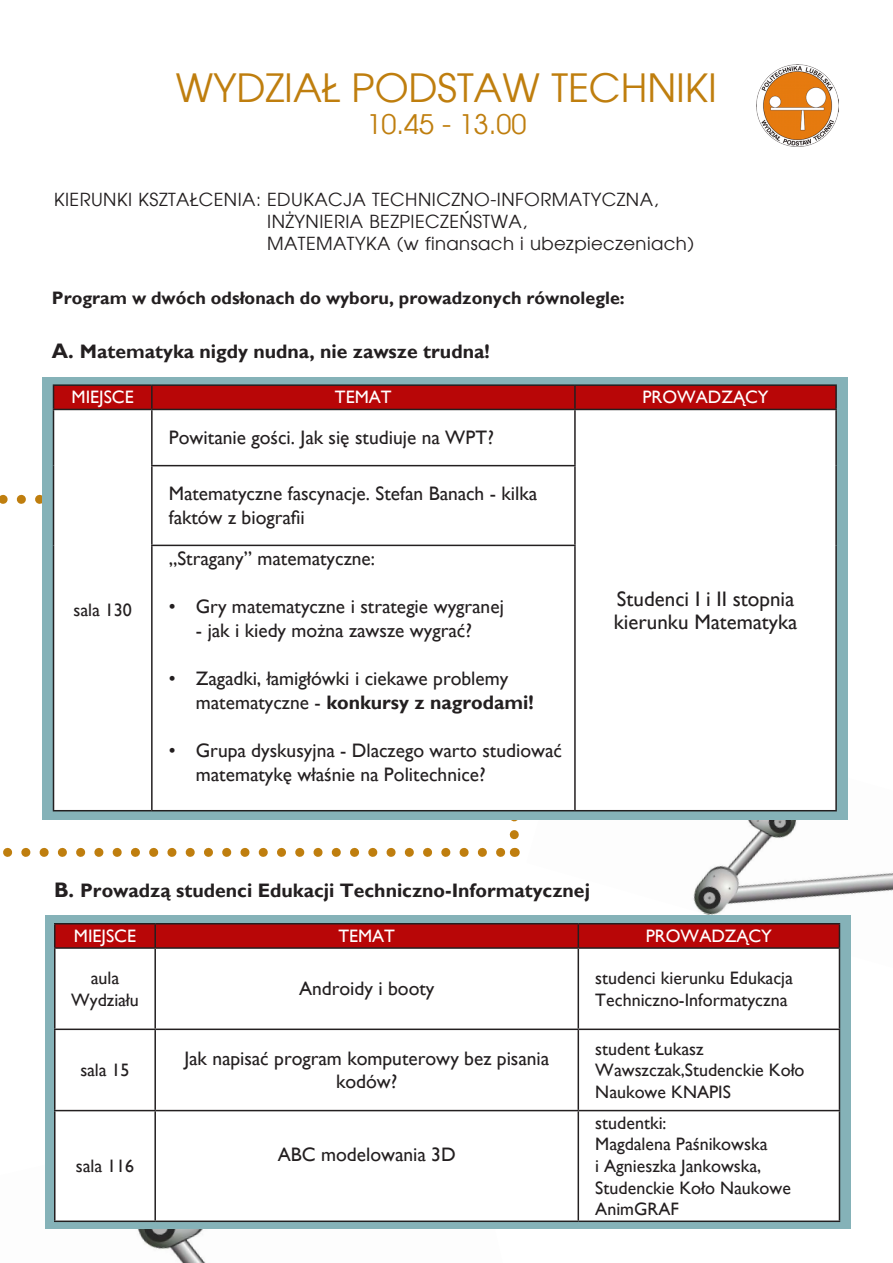
<style>
.page{position:relative;width:893px;height:1263px;background:#fff}
.page>*{position:absolute;margin:0;border:0;box-sizing:border-box;transform-origin:0 0}
.t1{font:39px "Avalon";color:#bf7e0e}
.t2{font:27px "Avalon";color:#bf7e0e}
.Styl_akapitowy_1{font:21px "Gill Sans";color:#231f20}
.Styl_akapitowy_1-2{font:19.5px/24px "Gill Sans";color:#231f20}
.t3{font:700 19.5px "Gill Sans";color:#231f20}
.t4{font:18px/21.6px "Gill Sans";color:#231f20}
.t5{font:18px "Avalon";letter-spacing:.025em;color:#231f20}
.t6{font:700 18px "Gill Sans";color:#231f20}
.t7{font:18px "Gill Sans";color:#fff}
.s1{font-size:21px}
.s2{font-weight:700}
</style>
<div class="page">
<svg style="left:3px;top:848px;width:502px;height:9px"></svg>
<svg style="left:510px;top:820px;width:9px;height:15px"></svg>
<svg style="left:0;top:495px;width:43px;height:9px"></svg>
<img style="left:693px;top:820px;width:200px;height:148px">
<img style="left:137px;top:1229px;width:69px;height:34px">
<div style="left:43px;top:377px;width:805px;height:443px;background:#85b2b8"></div>
<div style="left:45px;top:915px;width:805px;height:314px;background:#85b2b8"></div>
<div style="left:54px;top:410px;width:781px;height:400px;background:#fff"></div>
<hr style="left:53px;top:384px;width:99px;height:2px;background:#231f20">
<div style="left:53px;top:385px;width:782px;height:24px;background:#b80607"></div>
<hr style="left:152px;top:384px;width:423px;height:2px;background:#231f20">
<hr style="left:151px;top:386px;width:2px;height:23px;background:#231f20">
<hr style="left:575px;top:384px;width:262px;height:2px;background:#231f20">
<hr style="left:574px;top:386px;width:2px;height:23px;background:#231f20">
<hr style="left:835px;top:386px;width:2px;height:23px;background:#231f20">
<hr style="left:53px;top:409px;width:99px;height:1px;background:#231f20">
<hr style="left:53px;top:410px;width:1px;height:56px;background:#231f20">
<hr style="left:152px;top:409px;width:423px;height:1px;background:#231f20">
<hr style="left:151px;top:410px;width:2px;height:55px;background:#231f20">
<hr style="left:575px;top:409px;width:262px;height:1px;background:#231f20">
<hr style="left:574px;top:410px;width:2px;height:55px;background:#231f20">
<hr style="left:835px;top:410px;width:2px;height:56px;background:#231f20">
<hr style="left:53px;top:466px;width:1px;height:79px;background:#231f20">
<hr style="left:151px;top:465px;width:425px;height:1px;background:#231f20">
<hr style="left:151px;top:466px;width:2px;height:79px;background:#231f20">
<hr style="left:574px;top:466px;width:2px;height:79px;background:#231f20">
<hr style="left:835px;top:466px;width:2px;height:79px;background:#231f20">
<hr style="left:53px;top:545px;width:1px;height:265px;background:#231f20">
<hr style="left:151px;top:545px;width:425px;height:1px;background:#231f20">
<hr style="left:151px;top:546px;width:2px;height:264px;background:#231f20">
<hr style="left:574px;top:546px;width:2px;height:264px;background:#231f20">
<hr style="left:835px;top:545px;width:2px;height:265px;background:#231f20">
<hr style="left:53px;top:810px;width:99px;height:1px;background:#231f20">
<hr style="left:152px;top:810px;width:423px;height:1px;background:#231f20">
<hr style="left:575px;top:810px;width:262px;height:1px;background:#231f20">
<svg style="left:56px;top:949px;width:783px;height:271px;background:#fdfdfd"></svg>
<hr style="left:54px;top:923px;width:101px;height:1px;background:#231f20">
<hr style="left:54px;top:924px;width:2px;height:23px;background:#231f20">
<hr style="left:155px;top:923px;width:423px;height:1px;background:#231f20">
<hr style="left:578px;top:923px;width:262px;height:1px;background:#231f20">
<div style="left:55px;top:924px;width:785px;height:23px;background:#b80607"></div>
<hr style="left:54px;top:947px;width:101px;height:2px;background:#231f20">
<hr style="left:54px;top:949px;width:2px;height:79px;background:#231f20">
<hr style="left:155px;top:947px;width:423px;height:2px;background:#231f20">
<hr style="left:154px;top:949px;width:2px;height:79px;background:#231f20">
<hr style="left:578px;top:947px;width:262px;height:2px;background:#231f20">
<hr style="left:578px;top:949px;width:1px;height:79px;background:#231f20">
<hr style="left:839px;top:949px;width:1px;height:79px;background:#231f20">
<hr style="left:54px;top:1028px;width:101px;height:2px;background:#231f20">
<hr style="left:54px;top:1030px;width:2px;height:80px;background:#231f20">
<hr style="left:155px;top:1028px;width:423px;height:2px;background:#231f20">
<hr style="left:154px;top:1030px;width:2px;height:80px;background:#231f20">
<hr style="left:578px;top:1028px;width:262px;height:2px;background:#231f20">
<hr style="left:578px;top:1030px;width:1px;height:80px;background:#231f20">
<hr style="left:839px;top:1030px;width:1px;height:80px;background:#231f20">
<hr style="left:54px;top:1110px;width:101px;height:1px;background:#231f20">
<hr style="left:54px;top:1111px;width:2px;height:109px;background:#231f20">
<hr style="left:155px;top:1110px;width:423px;height:1px;background:#231f20">
<hr style="left:154px;top:1111px;width:2px;height:109px;background:#231f20">
<hr style="left:578px;top:1110px;width:262px;height:1px;background:#231f20">
<hr style="left:578px;top:1111px;width:1px;height:109px;background:#231f20">
<hr style="left:839px;top:1111px;width:1px;height:109px;background:#231f20">
<hr style="left:54px;top:1220px;width:101px;height:2px;background:#231f20">
<hr style="left:155px;top:1220px;width:423px;height:2px;background:#231f20">
<hr style="left:578px;top:1220px;width:262px;height:2px;background:#231f20">
<img style="left:757px;top:64px;width:82px;height:83px">
<p class="t1" style="left:176px;top:65px;width:542px">WYDZIAŁ PODSTAW TECHNIKI</p>
<p class="t2" style="left:367px;top:109px;width:161px">10.45 - 13.00</p>
<p class="t5" style="left:54px;top:189px;width:606px">KIERUNKI KSZTAŁCENIA: EDUKACJA TECHNICZNO-INFORMATYCZNA,</p>
<p class="t5" style="left:267px;top:211px;width:262px">INŻYNIERIA BEZPIECZEŃSTWA,</p>
<p class="t5" style="left:267px;top:232px;width:428px">MATEMATYKA (w finansach i ubezpieczeniach)</p>
<p class="t6" style="left:52px;top:287px;width:574px">Program w dwóch odsłonach do wyboru, prowadzonych równolegle:</p>
<p class="t3" style="left:52px;top:340px;width:439px"><span class="s1">A.</span> Matematyka nigdy nudna, nie zawsze trudna!</p>
<p class="t7" style="left:72px;top:387px;width:64px">MIEJSCE</p>
<p class="t7" style="left:335px;top:387px;width:58px">TEMAT</p>
<p class="t7" style="left:642px;top:387px;width:128px">PROWADZĄCY</p>
<p class="t4" style="left:74px;top:599px;width:60px">sala 130</p>
<p class="Styl_akapitowy_1-2" style="left:169px;top:426px;width:326px">Powitanie gości. Jak się studiuje na WPT?</p>
<p class="Styl_akapitowy_1-2" style="left:169px;top:482px;width:370px">Matematyczne fascynacje. Stefan Banach - kilka faktów z biografii</p>
<p class="Styl_akapitowy_1-2" style="left:169px;top:546px;width:208px">,,Stragany” matematyczne:</p>
<p class="Styl_akapitowy_1-2" style="left:169px;top:594px;width:337px">• Gry matematyczne i strategie wygranej</p>
<p class="Styl_akapitowy_1-2" style="left:196px;top:618px;width:277px">- jak i kiedy można zawsze wygrać?</p>
<p class="Styl_akapitowy_1-2" style="left:196px;top:666px;width:339px;text-indent:-27px">• Zagadki, łamigłówki i ciekawe problemy matematyczne - <span class="s2">konkursy z nagrodami!</span></p>
<p class="Styl_akapitowy_1-2" style="left:196px;top:738px;width:368px;text-indent:-27px">• Grupa dyskusyjna - Dlaczego warto studiować matematykę właśnie na Politechnice?</p>
<p class="Styl_akapitowy_1" style="left:617px;top:587px;width:179px">Studenci I i II stopnia</p>
<p class="Styl_akapitowy_1" style="left:614px;top:609px;width:185px">kierunku Matematyka</p>
<p class="t3" style="left:54px;top:878px;width:537px"><span class="s1">B.</span> Prowadzą studenci Edukacji Techniczno-Informatycznej</p>
<p class="t7" style="left:74px;top:925px;width:64px">MIEJSCE</p>
<p class="t7" style="left:338px;top:925px;width:58px">TEMAT</p>
<p class="t7" style="left:646px;top:925px;width:128px">PROWADZĄCY</p>
<p class="t4" style="left:71px;top:967px;width:69px;text-align:center">aula<br>Wydziału</p>
<p class="Styl_akapitowy_1-2" style="left:299px;top:977px;width:137px">Androidy i booty</p>
<p class="t4" style="left:595px;top:967px;width:199px">studenci kierunku Edukacja</p>
<p class="t4" style="left:595px;top:989px;width:194px">Techniczno-Informatyczna</p>
<p class="t4" style="left:80px;top:1059px;width:51px">sala 15</p>
<p class="Styl_akapitowy_1-2" style="left:184px;top:1047px;width:366px;line-height:23.4px;text-align:center">Jak napisać program komputerowy bez pisania kodów?</p>
<p class="t4" style="left:595px;top:1038px;width:211px">student Łukasz<br>Wawszczak,Studenckie Koło<br>Naukowe KNAPIS</p>
<p class="t4" style="left:76px;top:1155px;width:60px">sala 116</p>
<p class="Styl_akapitowy_1-2" style="left:278px;top:1142px;width:179px">ABC modelowania 3D</p>
<p class="t4" style="left:595px;top:1112px;width:73px">studentki:</p>
<p class="t4" style="left:595px;top:1133px;width:174px">Magdalena Paśnikowska</p>
<p class="t4" style="left:595px;top:1155px;width:167px">i Agnieszka Jankowska,</p>
<p class="t4" style="left:595px;top:1177px;width:197px">Studenckie Koło Naukowe<br>AnimGRAF</p>
</div>
